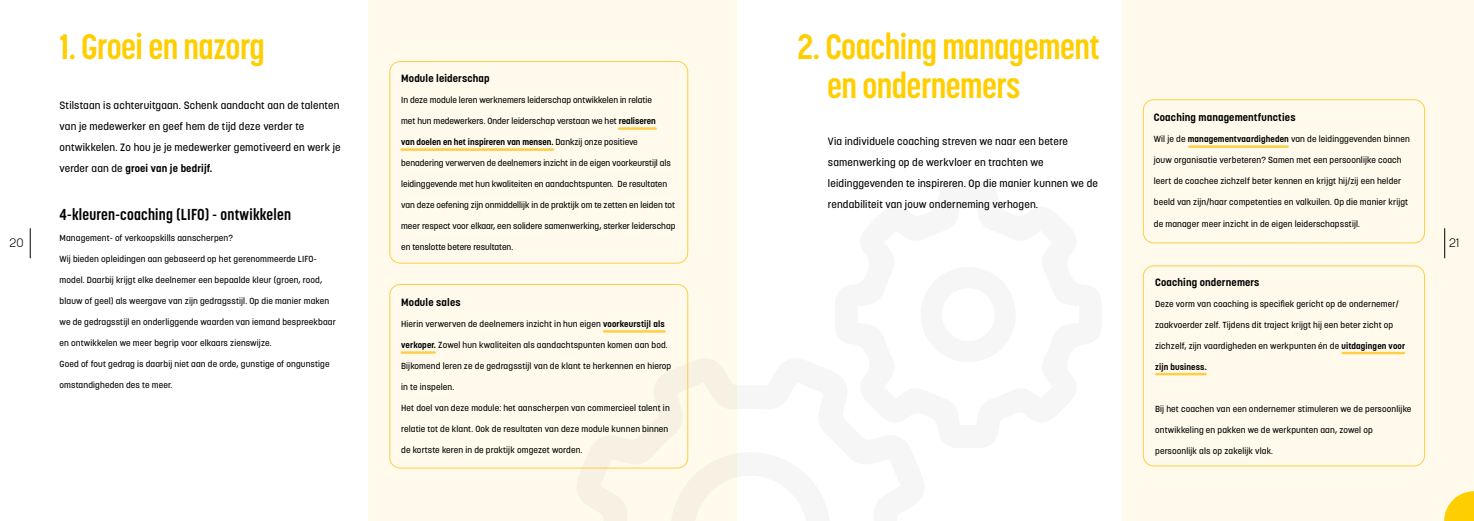
<style>
.page{position:relative;width:1474px;height:521px;background:#fff}
.page>*{position:absolute;margin:0;border:0;box-sizing:border-box;transform-origin:0 0}
.t1{font:700 35px/39.4px "Korolev Condensed";letter-spacing:-.015em;color:#ffce00}
.t2{font:700 15.75px "Korolev Condensed";letter-spacing:.015em;color:#000}
.t3{font:300 12.25px "Korolev";color:#000}
.t4{font:500 10.5px/21px "Korolev";letter-spacing:.015em;color:#000}
.t5{font:700 10.5px "Korolev";letter-spacing:.015em;color:#000}
.t6{font:500 8.75px "Korolev";letter-spacing:.015em;color:#000}
.t7{font:700 8.75px "Korolev";color:#000}
.s1{font-weight:700}
.s2{font-weight:500}
</style>
<div class="page">
<div style="left:1122px;top:0;width:351px;height:521px;background:#fffaec"></div>
<div style="left:368px;top:0;width:369px;height:521px;background:#fffaec"></div>
<svg style="left:1444px;top:491px;width:29px;height:30px"></svg>
<div style="left:389px;top:61px;width:299px;height:203px;border:1px solid #fece45;border-radius:10px"></div>
<div style="left:1142px;top:99px;width:282px;height:144px;border:1px solid #fece45;border-radius:10px"></div>
<div style="left:1142px;top:265px;width:282px;height:201px;border:1px solid #fece45;border-radius:10px"></div>
<div style="left:389px;top:284px;width:299px;height:184px;border:1px solid #fece45;border-radius:10px"></div>
<hr style="left:618px;top:127px;width:39px;height:3px;background:#fece45">
<hr style="left:603px;top:330px;width:62px;height:3px;background:#fece45">
<hr style="left:1341px;top:352px;width:64px;height:2px;background:#fece45">
<hr style="left:1155px;top:373px;width:51px;height:2px;background:#fece45">
<hr style="left:1187px;top:145px;width:101px;height:3px;background:#fece45">
<hr style="left:401px;top:351px;width:35px;height:3px;background:#fece45">
<hr style="left:400px;top:148px;width:154px;height:3px;background:#fece45">
<hr style="left:1444px;top:228px;width:1px;height:30px;background:#000">
<hr style="left:30px;top:228px;width:1px;height:30px;background:#000">
<h1 class="t1" style="left:827px;top:27px;width:274px;text-indent:-30px">2. Coaching management en ondernemers</h1>
<p class="t4" style="left:828px;top:130px;width:271px">Via individuele coaching streven we naar een betere samenwerking op de werkvloer en trachten we leidinggevenden te inspireren. Op die manier kunnen we de rendabiliteit van jouw onderneming verhogen.</p>
<h1 class="t1" style="left:60px;top:27px;width:207px">1. Groei en nazorg</h1>
<p class="t5" style="left:401px;top:72px;width:90px">Module leiderschap</p>
<p class="t6" style="left:401px;top:95px;width:252px">In deze module leren werknemers leiderschap ontwikkelen in relatie</p>
<p class="t6" style="left:401px;top:116px;width:256px">met hun medewerkers. Onder leiderschap verstaan we het <span class="s1">realiseren</span></p>
<p class="t7" style="left:401px;top:137px;width:238px">van doelen en het inspireren van mensen. <span class="s2">Dankzij onze positieve</span></p>
<p class="t6" style="left:401px;top:158px;width:271px">benadering verwerven de deelnemers inzicht in de eigen voorkeurstijl als</p>
<p class="t6" style="left:401px;top:179px;width:267px">leidinggevende met hun kwaliteiten en aandachtspunten. De resultaten</p>
<p class="t6" style="left:401px;top:200px;width:275px">van deze oefening zijn onmiddellijk in de praktijk om te zetten en leiden tot</p>
<p class="t6" style="left:401px;top:221px;width:276px">meer respect voor elkaar, een solidere samenwerking, sterker leiderschap</p>
<p class="t6" style="left:401px;top:242px;width:113px">en tenslotte betere resultaten.</p>
<p class="t4" style="left:60px;top:95px;width:282px">Stilstaan is achteruitgaan. Schenk aandacht aan de talenten van je medewerker en geef hem de tijd deze verder te ontwikkelen. Zo hou je je medewerker gemotiveerd en werk je verder aan de <span class="s1">groei van je bedrijf.</span></p>
<p class="t5" style="left:1153px;top:111px;width:143px">Coaching managementfuncties</p>
<p class="t6" style="left:1153px;top:134px;width:257px">Wil je de <span class="s1">managementvaardigheden</span> van de leidinggevenden binnen</p>
<p class="t6" style="left:1153px;top:155px;width:249px">jouw organisatie verbeteren? Samen met een persoonlijke coach</p>
<p class="t6" style="left:1153px;top:176px;width:249px">leert de coachee zichzelf beter kennen en krijgt hij/zij een helder</p>
<p class="t6" style="left:1153px;top:197px;width:256px">beeld van zijn/haar competenties en valkuilen. Op die manier krijgt</p>
<p class="t6" style="left:1153px;top:218px;width:208px">de manager meer inzicht in de eigen leiderschapsstijl.</p>
<h2 class="t2" style="left:60px;top:205px;width:233px">4-kleuren-coaching (LIFO) - ontwikkelen</h2>
<p class="t6" style="left:60px;top:232px;width:175px">Management- of verkoopskills aanscherpen?</p>
<p class="t6" style="left:60px;top:253px;width:259px">Wij bieden opleidingen aan gebaseerd op het gerenommeerde LIFO-</p>
<p class="t6" style="left:60px;top:274px;width:264px">model. Daarbij krijgt elke deelnemer een bepaalde kleur (groen, rood,</p>
<p class="t6" style="left:60px;top:295px;width:271px">blauw of geel) als weergave van zijn gedragsstijl. Op die manier maken</p>
<p class="t6" style="left:60px;top:316px;width:278px">we de gedragsstijl en onderliggende waarden van iemand bespreekbaar</p>
<p class="t6" style="left:60px;top:337px;width:214px">en ontwikkelen we meer begrip voor elkaars zienswijze.</p>
<p class="t6" style="left:60px;top:358px;width:271px">Goed of fout gedrag is daarbij niet aan de orde, gunstige of ongunstige</p>
<p class="t6" style="left:60px;top:379px;width:114px">omstandigheden des te meer.</p>
<h3 class="t3" style="left:9px;top:235px;width:16px">20</h3>
<h3 class="t3" style="left:1449px;top:235px;width:12px">21</h3>
<p class="t5" style="left:1155px;top:275px;width:106px">Coaching ondernemers</p>
<p class="t6" style="left:1155px;top:298px;width:245px">Deze vorm van coaching is specifiek gericht op de ondernemer/</p>
<p class="t6" style="left:1155px;top:319px;width:240px">zaakvoerder zelf. Tijdens dit traject krijgt hij een beter zicht op</p>
<p class="t6" style="left:1155px;top:340px;width:252px">zichzelf, zijn vaardigheden en werkpunten én de <span class="s1">uitdagingen voor</span></p>
<p class="t7" style="left:1155px;top:361px;width:53px">zijn business.</p>
<p class="t6" style="left:1155px;top:403px;width:258px">Bij het coachen van een ondernemer stimuleren we de persoonlijke</p>
<p class="t6" style="left:1155px;top:424px;width:219px">ontwikkeling en pakken we de werkpunten aan, zowel op</p>
<p class="t6" style="left:1155px;top:445px;width:119px">persoonlijk als op zakelijk vlak.</p>
<p class="t5" style="left:401px;top:296px;width:61px">Module sales</p>
<p class="t6" style="left:401px;top:319px;width:265px">Hierin verwerven de deelnemers inzicht in hun eigen <span class="s1">voorkeurstijl als</span></p>
<p class="t6" style="left:401px;top:340px;width:268px"><span class="s1">verkoper.</span> Zowel hun kwaliteiten als aandachtspunten komen aan bod.</p>
<p class="t6" style="left:401px;top:361px;width:272px">Bijkomend leren ze de gedragsstijl van de klant te herkennen en hierop</p>
<p class="t6" style="left:401px;top:382px;width:55px">in te inspelen.</p>
<p class="t6" style="left:401px;top:403px;width:270px">Het doel van deze module: het aanscherpen van commercieel talent in</p>
<p class="t6" style="left:401px;top:424px;width:269px">relatie tot de klant. Ook de resultaten van deze module kunnen binnen</p>
<p class="t6" style="left:401px;top:445px;width:183px">de kortste keren in de praktijk omgezet worden.</p>
</div>
